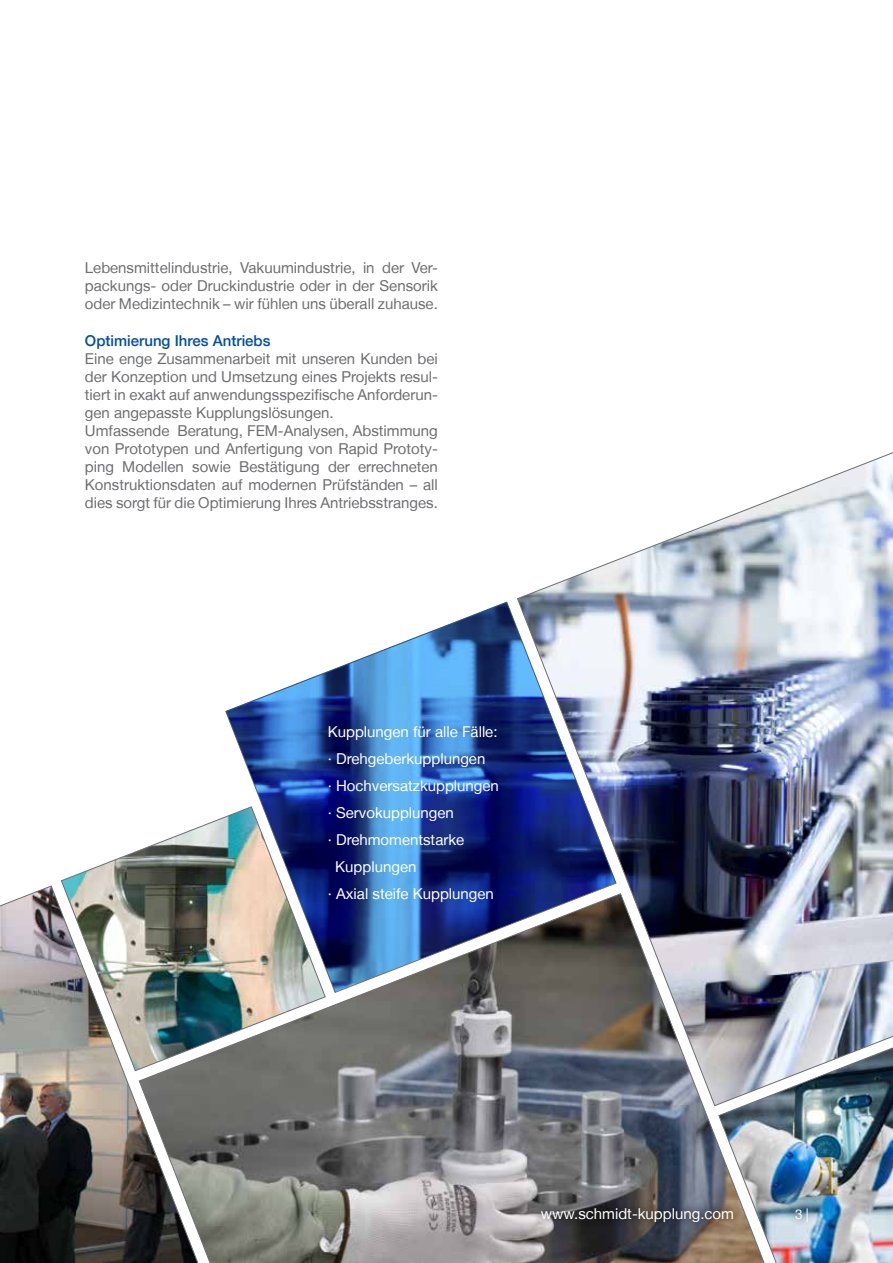
<style>
.page{position:relative;width:893px;height:1263px;background:#fff}
.page>*{position:absolute;margin:0;border:0;box-sizing:border-box;transform-origin:0 0}
.t1{font:15px/18px "Helvetica Neue LT";color:#6d6e71;text-align:justify}
.t2{font:15px "Helvetica Neue LT";color:#fff}
.t3{font:500 15px "Helvetica Neue LT";color:#034ea2}
.t4{font:13.5px "Helvetica Neue LT";color:#fff}
</style>
<div class="page">
<img style="left:808px;top:1106px;width:85px;height:157px">
<img style="left:0;top:885px;width:139px;height:378px">
<img style="left:225px;top:452px;width:668px;height:654px">
<img style="left:61px;top:806px;width:165px;height:265px">
<img style="left:139px;top:893px;width:669px;height:370px">
<img style="left:226px;top:602px;width:390px;height:390px">
<div style="left:533px;top:1200px;width:209px;height:31px;background:#000;opacity:.92"></div>
<div style="left:787px;top:1200px;width:23px;height:27px;background:#000;opacity:.92"></div>
<div style="left:798px;top:1199px;width:19px;height:30px;background:#000;opacity:.92"></div>
<p class="t1" style="left:85px;top:259px;width:354px">Lebensmittelindustrie, Vakuumindustrie, in der Ver&shy;packungs- oder Druckindustrie oder in der Sensorik oder Medizintechnik – wir fühlen uns überall zuhause.</p>
<p class="t3" style="left:85px;top:332px;width:187px">Optimierung Ihres Antriebs</p>
<p class="t1" style="left:85px;top:349px;width:354px;text-align:left">Eine enge Zusammenarbeit mit unseren Kunden bei der Konzeption und Umsetzung eines Projekts resul&shy;tiert in exakt auf anwendungsspezifische Anforderun&shy;gen angepasste Kupplungslösungen.<br>Umfassende Beratung, FEM-Analysen, Abstimmung von Prototypen und Anfertigung von Rapid Prototy&shy;ping Modellen sowie Bestätigung der errechneten Konstruktionsdaten auf modernen Prüfständen – all dies sorgt für die Optimierung Ihres Antriebsstranges.</p>
<p class="t2" style="left:328px;top:723px;width:171px">Kupplungen für alle Fälle:</p>
<p class="t2" style="left:328px;top:750px;width:159px">· Drehgeberkupplungen</p>
<p class="t2" style="left:328px;top:777px;width:173px">· Hochversatzkupplungen</p>
<p class="t2" style="left:328px;top:804px;width:128px">· Servokupplungen</p>
<p class="t2" style="left:328px;top:831px;width:138px">· Drehmomentstarke</p>
<p class="t2" style="left:335px;top:858px;width:83px">Kupplungen</p>
<p class="t2" style="left:328px;top:885px;width:168px">· Axial steife Kupplungen</p>
<p class="t2" style="left:541px;top:1205px;width:195px">www.schmidt-kupplung.com</p>
<p class="t4" style="left:795px;top:1206px;width:15px">3 |</p>
</div>
